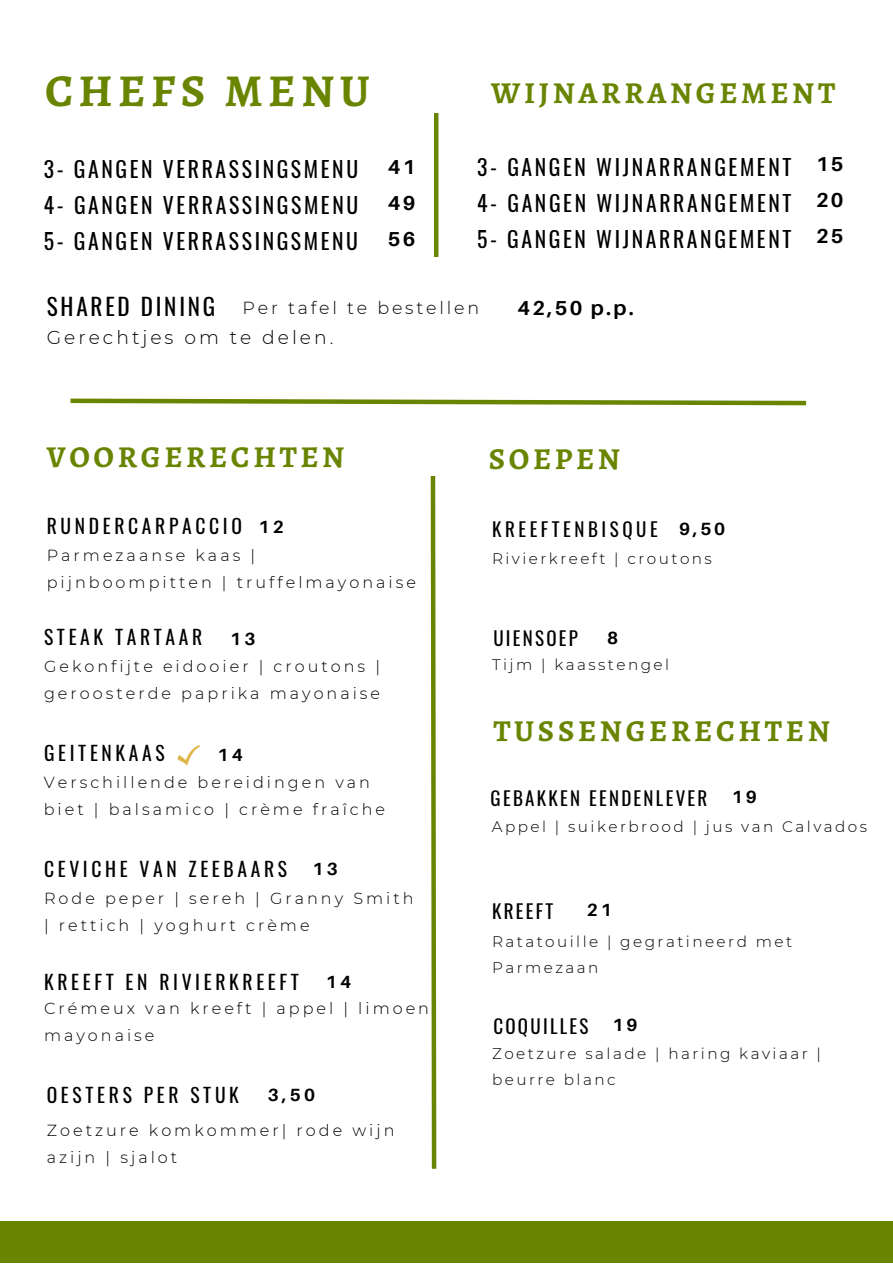
<style>
.page{position:relative;width:893px;height:1264px;background:#fff}
.page>*{position:absolute;margin:0;border:0;box-sizing:border-box;transform-origin:0 0}
.t1{font:700 45.75px "Alegreya";letter-spacing:.12em;color:#698500}
.t2{font:700 30.45px "Alegreya";letter-spacing:.12em;color:#698500}
.t3{font:700 30.3px "Alegreya";letter-spacing:.12em;color:#698500}
.t4{font:23.25px "Oswald";letter-spacing:.12em;color:#000}
.t5{font:21.75px/36px "Oswald";letter-spacing:.12em;color:#000;text-align:justify}
.t6{font:700 20.25px/36px "Aileron";letter-spacing:.115em;color:#000;text-align:justify}
.t7{font:19.5px "Oswald";letter-spacing:.185em;color:#000}
.t8{font:18.9px "Oswald";letter-spacing:.12em;color:#000}
.t9{font:18.9px "Oswald";letter-spacing:.185em;color:#000}
.t10{font:300 18.75px "Montserrat";letter-spacing:.16em;color:#000}
.t11{font:700 17.7px "Aileron";letter-spacing:.185em;color:#000}
.t12{font:300 17.4px "Montserrat";letter-spacing:.16em;color:#000}
.t13{font:300 16.05px/27px "Montserrat";letter-spacing:.185em;color:#000}
.t14{font:300 15.3px/25.8px "Montserrat";letter-spacing:.16em;color:#000}
.s1{font-family:"Aileron";font-weight:700;font-size:17.7px}
</style>
<div class="page">
<svg style="left:177px;top:745px;width:23px;height:20px"></svg>
<svg style="left:70px;top:398px;width:737px;height:8px"></svg>
<hr style="left:434px;top:113px;width:4px;height:144px;background:#698500">
<svg style="left:430px;top:476px;width:7px;height:693px"></svg>
<div style="left:0;top:1221px;width:892px;height:41px;background:#698500"></div>
<h1 class="t1" style="left:45px;top:59px;width:326px">CHEFS MENU</h1>
<h3 class="t5" style="left:44px;top:150px;width:316px">3- GANGEN VERRASSINGSMENU 4- GANGEN VERRASSINGSMENU 5- GANGEN VERRASSINGSMENU</h3>
<p class="t6" style="left:388px;top:149px;width:29px">41<br>49<br>56</p>
<h2 class="t2" style="left:491px;top:72px;width:345px">WIJNARRANGEMENT</h2>
<h3 class="t5" style="left:477px;top:148px;width:316px">3- GANGEN WIJNARRANGEMENT 4- GANGEN WIJNARRANGEMENT 5- GANGEN WIJNARRANGEMENT</h3>
<p class="t6" style="left:816px;top:146px;width:29px">15<br>20<br>25</p>
<h3 class="t4" style="left:47px;top:288px;width:170px">SHARED DINING</h3>
<p class="t10" style="left:47px;top:326px;width:288px">Gerechtjes om te delen.</p>
<p class="t12" style="left:242px;top:297px;width:238px">Per tafel te bestellen</p>
<p class="t6" style="left:517px;top:290px;width:117px">42,50 p.p.</p>
<h3 class="t3" style="left:47px;top:436px;width:299px">VOORGERECHTEN</h3>
<p class="t7" style="left:47px;top:510px;width:238px">RUNDERCARPACCIO <span class="s1">12</span></p>
<p class="t13" style="left:47px;top:541px;width:371px">Parmezaanse kaas | pijnboompitten | truffelmayonaise</p>
<p class="t7" style="left:44px;top:622px;width:160px">STEAK TARTAAR</p>
<p class="t11" style="left:230px;top:627px;width:27px">13</p>
<p class="t13" style="left:44px;top:653px;width:337px">Gekonfijte eidooier | croutons | geroosterde paprika mayonaise</p>
<p class="t7" style="left:44px;top:738px;width:122px">GEITENKAAS</p>
<p class="t11" style="left:217px;top:743px;width:27px">14</p>
<p class="t13" style="left:44px;top:768px;width:343px">Verschillende bereidingen van biet | balsamico | crème fraîche</p>
<p class="t7" style="left:44px;top:853px;width:244px">CEVICHE VAN ZEEBAARS</p>
<p class="t11" style="left:312px;top:857px;width:27px">13</p>
<p class="t13" style="left:44px;top:884px;width:371px">Rode peper | sereh | Granny Smith | rettich | yoghurt crème</p>
<p class="t7" style="left:44px;top:966px;width:256px">KREEFT EN RIVIERKREEFT</p>
<p class="t11" style="left:326px;top:970px;width:27px">14</p>
<p class="t13" style="left:44px;top:994px;width:386px">Crémeux van kreeft | appel | limoen mayonaise</p>
<p class="t7" style="left:47px;top:1079px;width:194px">OESTERS PER STUK</p>
<p class="t11" style="left:268px;top:1084px;width:49px">3,50</p>
<p class="t13" style="left:47px;top:1116px;width:349px">Zoetzure komkommer| rode wijn azijn | sjalot</p>
<h2 class="t2" style="left:488px;top:438px;width:133px">SOEPEN</h2>
<p class="t9" style="left:492px;top:514px;width:235px">KREEFTENBISQUE <span class="s1">9,50</span></p>
<p class="t14" style="left:492px;top:545px;width:221px">Rivierkreeft | croutons</p>
<p class="t8" style="left:493px;top:623px;width:86px">UIENSOEP</p>
<p class="t11" style="left:607px;top:626px;width:13px">8</p>
<p class="t14" style="left:492px;top:651px;width:179px">Tijm | kaasstengel</p>
<h2 class="t2" style="left:493px;top:710px;width:338px">TUSSENGERECHTEN</h2>
<p class="t8" style="left:490px;top:783px;width:218px">GEBAKKEN EENDENLEVER</p>
<p class="t11" style="left:731px;top:785px;width:26px">19</p>
<p class="t14" style="left:492px;top:813px;width:377px">Appel | suikerbrood | jus van Calvados</p>
<p class="t11" style="left:587px;top:899px;width:26px">21</p>
<p class="t14" style="left:492px;top:928px;width:301px">Ratatouille | gegratineerd met<br>Parmezaan</p>
<p class="t8" style="left:492px;top:896px;width:63px">KREEFT</p>
<p class="t8" style="left:493px;top:1011px;width:97px">COQUILLES</p>
<p class="t11" style="left:612px;top:1013px;width:26px">19</p>
<p class="t14" style="left:492px;top:1040px;width:330px">Zoetzure salade | haring kaviaar | beurre blanc</p>
</div>
